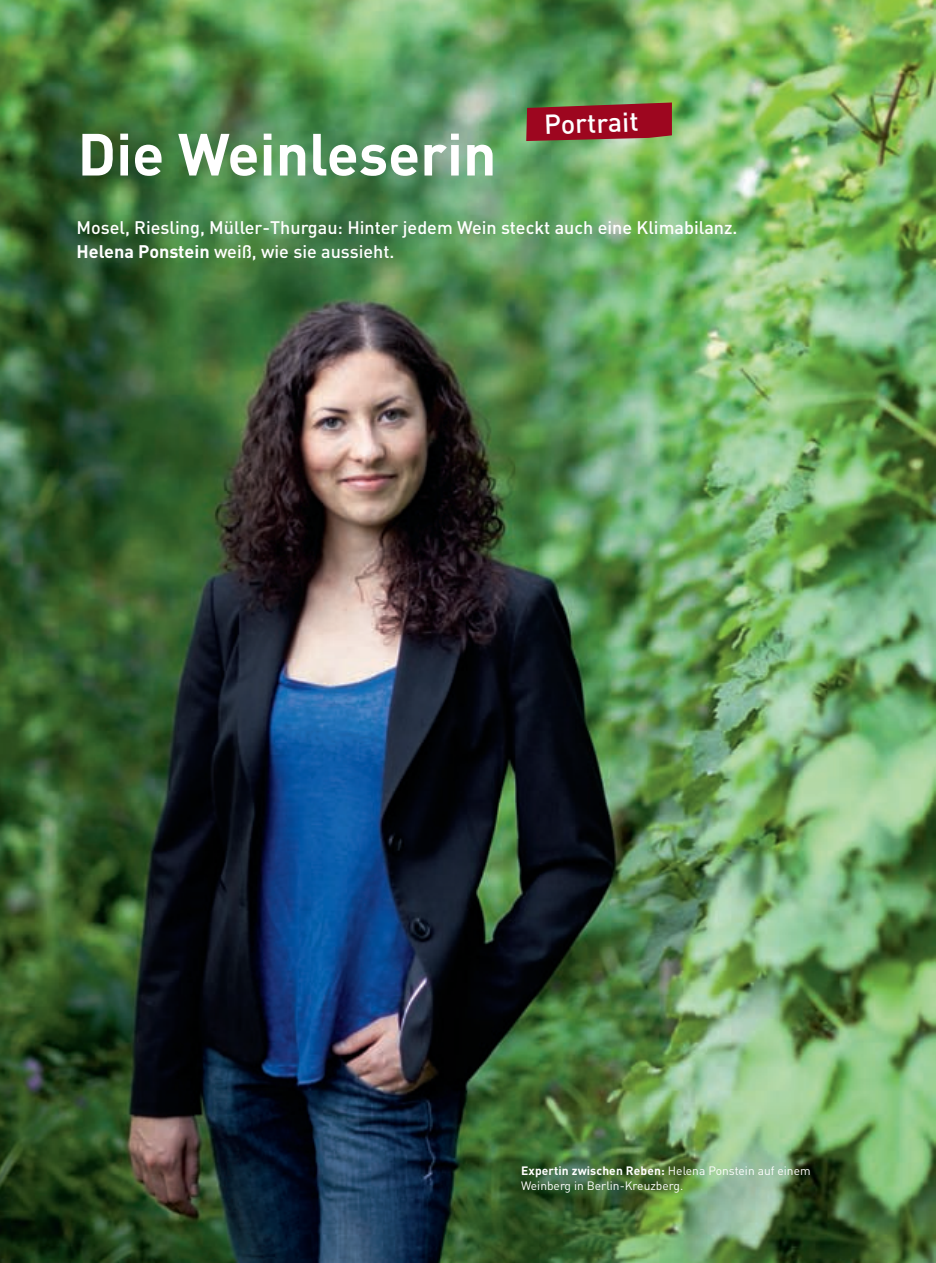
<style>
.page{position:relative;width:936px;height:1263px;background:#fff}
.page>*{position:absolute;margin:0;border:0;box-sizing:border-box;transform-origin:0 0}
.t1{font:700 58.5px "DIN";color:#fff}
.t2{font:500 27px "DIN";color:#fff}
.t3{font:500 18px/24px "DIN";color:#fff}
.t4{font:12px/15px "DIN";color:#fff}
.s1{font-weight:700}
</style>
<div class="page">
<img style="left:0;top:0;width:935px;height:1263px">
<svg style="left:526px;top:102px;width:146px;height:39px;background:#961c28"></svg>
<h1 class="t1" style="left:78px;top:116px;width:420px">Die Weinleserin</h1>
<h2 class="t2" style="left:543px;top:107px;width:96px;rotate:-2deg">Portrait</h2>
<p class="t3" style="left:76px;top:215px;width:662px">Mosel, Riesling, Müller-Thurgau: Hinter jedem Wein steckt auch eine Klimabilanz.<br><span class="s1">Helena Ponstein</span> weiß, wie sie aussieht.</p>
<p class="t4" style="left:521px;top:1162px;width:291px"><span class="s1">Expertin zwischen Reben:</span> Helena Ponstein auf einem<br>Weinberg in Berlin-Kreuzberg.</p>
</div>
